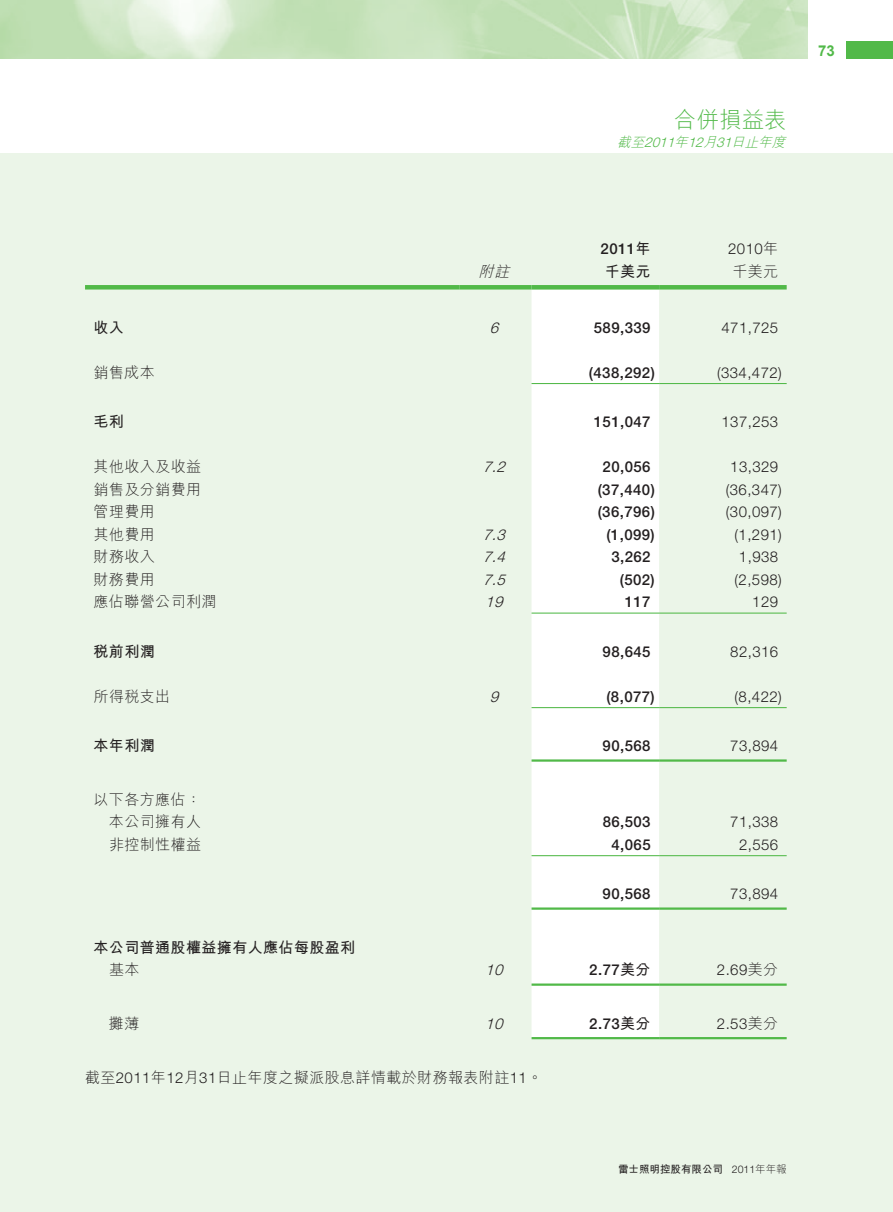
<style>
.page{position:relative;width:893px;height:1212px;background:#fff}
.page>*{position:absolute;margin:0;border:0;box-sizing:border-box;transform-origin:0 0}
.t1{font:300 22.5px "M Hei HK";color:#51b948}
.t2{font:300 15px "Helvetica Neue LT Std";letter-spacing:.03em;color:#231f20}
.t3{font:500 15px "Helvetica Neue LT Std";letter-spacing:.03em;color:#231f20}
.t4{font:300 15px/22.5px "M Hei HK";letter-spacing:.03em;color:#231f20;text-align:right}
.t5{font:700 15px "M Hei HK";letter-spacing:.03em;color:#231f20}
.t6{font:italic 300 15px "Helvetica Neue LT Std";color:#231f20}
.t7{font:700 15px "Arial";color:#51b948}
.t8{font:italic 300 15px "M Hei HK";color:#231f20}
.t9{font:italic 300 13.5px "M Hei HK";color:#51b948}
.t10{font:700 10.5px "M Hei HK";color:#231f20}
.s1{font-family:"Helvetica Neue LT Std"}
.s2{font-family:"M Hei HK";font-weight:700}
.s3{font-family:"M Hei HK"}
.s4{font-family:"Helvetica Neue LT Std";font-weight:300}
.s5{font-weight:300}
</style>
<div class="page">
<div style="left:0;top:153px;width:893px;height:1059px;background:#ebf5e8"></div>
<div style="left:846px;top:42px;width:47px;height:17px;background:#51b948"></div>
<img style="left:0;top:0;width:808px;height:59px">
<div style="left:532px;top:290px;width:127px;height:747px;background:#fff"></div>
<div style="left:85px;top:285px;width:374px;height:5px;background:#51b948"></div>
<div style="left:459px;top:285px;width:72px;height:5px;background:#51b948"></div>
<div style="left:531px;top:285px;width:128px;height:5px;background:#51b948"></div>
<div style="left:659px;top:285px;width:128px;height:5px;background:#51b948"></div>
<hr style="left:531px;top:383px;width:128px;height:1px;background:#51b948">
<hr style="left:659px;top:383px;width:128px;height:1px;background:#51b948">
<hr style="left:531px;top:612px;width:128px;height:2px;background:#51b948">
<hr style="left:659px;top:612px;width:128px;height:2px;background:#51b948">
<hr style="left:531px;top:707px;width:128px;height:1px;background:#51b948">
<hr style="left:659px;top:707px;width:128px;height:1px;background:#51b948">
<hr style="left:531px;top:759px;width:128px;height:3px;background:#51b948">
<hr style="left:659px;top:759px;width:128px;height:3px;background:#51b948">
<hr style="left:531px;top:855px;width:128px;height:1px;background:#51b948">
<hr style="left:659px;top:855px;width:128px;height:1px;background:#51b948">
<hr style="left:531px;top:907px;width:128px;height:3px;background:#51b948">
<hr style="left:659px;top:907px;width:128px;height:3px;background:#51b948">
<hr style="left:531px;top:983px;width:128px;height:3px;background:#51b948">
<hr style="left:659px;top:983px;width:128px;height:3px;background:#51b948">
<hr style="left:531px;top:1037px;width:128px;height:2px;background:#51b948">
<hr style="left:659px;top:1037px;width:128px;height:2px;background:#51b948">
<h1 class="t1" style="left:674px;top:104px;width:114px">合併損益表</h1>
<p class="t9" style="left:617px;top:133px;width:174px">截至<span class="s1">2011</span>年<span class="s1">12</span>月<span class="s1">31</span>日止年度</p>
<p class="t7" style="left:818px;top:41px;width:18px">73</p>
<p class="t3" style="left:601px;top:240px;width:52px">2011<span class="s2">年</span></p>
<p class="t2" style="left:728px;top:240px;width:52px">2010<span class="s3">年</span></p>
<p class="t8" style="left:479px;top:261px;width:37px">附註</p>
<p class="t5" style="left:605px;top:261px;width:47px">千美元</p>
<p class="t4" style="left:732px;top:260px;width:47px">千美元</p>
<p class="t5" style="left:94px;top:316px;width:32px">收入</p>
<p class="t6" style="left:490px;top:318px;width:15px">6</p>
<p class="t3" style="left:594px;top:318px;width:58px">589,339</p>
<p class="t2" style="left:721px;top:318px;width:58px">471,725</p>
<p class="t4" style="left:94px;top:360px;width:63px">銷售成本</p>
<p class="t3" style="left:589px;top:363px;width:67px">(438,292)</p>
<p class="t2" style="left:717px;top:363px;width:66px">(334,472)</p>
<p class="t5" style="left:94px;top:411px;width:32px">毛利</p>
<p class="t3" style="left:594px;top:413px;width:58px">151,047</p>
<p class="t2" style="left:721px;top:413px;width:58px">137,253</p>
<p class="t4" style="left:94px;top:455px;width:109px">其他收入及收益</p>
<p class="t6" style="left:483px;top:458px;width:28px">7.2</p>
<p class="t3" style="left:603px;top:458px;width:49px">20,056</p>
<p class="t2" style="left:730px;top:458px;width:49px">13,329</p>
<p class="t4" style="left:94px;top:477px;width:109px">銷售及分銷費用</p>
<p class="t3" style="left:598px;top:480px;width:59px">(37,440)</p>
<p class="t2" style="left:726px;top:480px;width:58px">(36,347)</p>
<p class="t4" style="left:94px;top:500px;width:63px">管理費用</p>
<p class="t3" style="left:598px;top:503px;width:59px">(36,796)</p>
<p class="t2" style="left:726px;top:503px;width:58px">(30,097)</p>
<p class="t4" style="left:94px;top:522px;width:63px">其他費用</p>
<p class="t6" style="left:483px;top:525px;width:28px">7.3</p>
<p class="t3" style="left:606px;top:525px;width:50px">(1,099)</p>
<p class="t2" style="left:734px;top:525px;width:49px">(1,291)</p>
<p class="t4" style="left:94px;top:545px;width:63px">財務收入</p>
<p class="t6" style="left:483px;top:548px;width:28px">7.4</p>
<p class="t3" style="left:611px;top:548px;width:41px">3,262</p>
<p class="t2" style="left:739px;top:548px;width:41px">1,938</p>
<p class="t4" style="left:94px;top:567px;width:63px">財務費用</p>
<p class="t6" style="left:483px;top:570px;width:28px">7.5</p>
<p class="t3" style="left:620px;top:570px;width:37px">(502)</p>
<p class="t2" style="left:734px;top:570px;width:49px">(2,598)</p>
<p class="t4" style="left:94px;top:590px;width:124px">應佔聯營公司利潤</p>
<p class="t6" style="left:485px;top:593px;width:23px">19</p>
<p class="t3" style="left:625px;top:593px;width:27px">117</p>
<p class="t2" style="left:752px;top:593px;width:27px">129</p>
<p class="t5" style="left:94px;top:640px;width:63px">稅前利潤</p>
<p class="t3" style="left:603px;top:642px;width:49px">98,645</p>
<p class="t2" style="left:730px;top:642px;width:49px">82,316</p>
<p class="t4" style="left:94px;top:684px;width:78px">所得稅支出</p>
<p class="t6" style="left:490px;top:687px;width:15px">9</p>
<p class="t3" style="left:606px;top:687px;width:50px">(8,077)</p>
<p class="t2" style="left:734px;top:687px;width:49px">(8,422)</p>
<p class="t5" style="left:94px;top:735px;width:63px">本年利潤</p>
<p class="t3" style="left:603px;top:737px;width:49px">90,568</p>
<p class="t2" style="left:730px;top:737px;width:49px">73,894</p>
<p class="t4" style="left:94px;top:787px;width:109px">以下各方應佔：本公司擁有人</p>
<p class="t3" style="left:603px;top:813px;width:49px">86,503</p>
<p class="t2" style="left:730px;top:813px;width:49px">71,338</p>
<p class="t4" style="left:109px;top:832px;width:94px">非控制性權益</p>
<p class="t3" style="left:611px;top:835px;width:41px">4,065</p>
<p class="t2" style="left:739px;top:835px;width:41px">2,556</p>
<p class="t3" style="left:603px;top:885px;width:49px">90,568</p>
<p class="t2" style="left:730px;top:885px;width:49px">73,894</p>
<p class="t5" style="left:94px;top:936px;width:263px">本公司普通股權益擁有人應佔每股盈利</p>
<p class="t4" style="left:109px;top:958px;width:32px">基本</p>
<p class="t6" style="left:485px;top:961px;width:23px">10</p>
<p class="t3" style="left:589px;top:961px;width:63px">2.77<span class="s2">美分</span></p>
<p class="t2" style="left:717px;top:961px;width:63px">2.69<span class="s3">美分</span></p>
<p class="t4" style="left:109px;top:1011px;width:32px">攤薄</p>
<p class="t6" style="left:485px;top:1014px;width:23px">10</p>
<p class="t3" style="left:589px;top:1014px;width:63px">2.73<span class="s2">美分</span></p>
<p class="t2" style="left:717px;top:1014px;width:63px">2.53<span class="s3">美分</span></p>
<p class="t4" style="left:85px;top:1066px;width:459px">截至<span class="s1">2011</span>年<span class="s1">12</span>月<span class="s1">31</span>日止年度之擬派股息詳情載於財務報表附註<span class="s1">11</span>。</p>
<p class="t10" style="left:618px;top:1161px;width:170px">雷士照明控股有限公司 <span class="s4">2011</span><span class="s5">年年報</span></p>
</div>
